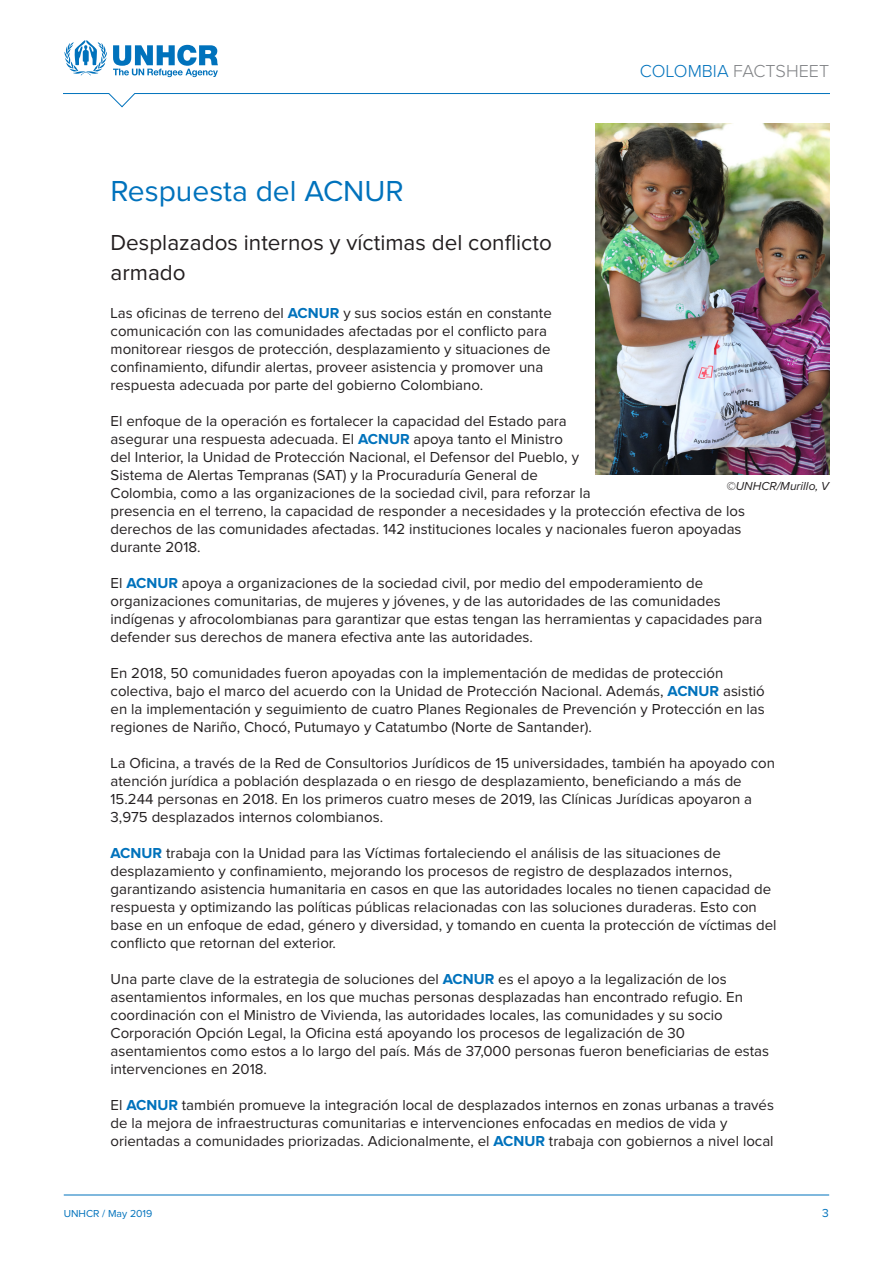
<style>
.page{position:relative;width:893px;height:1263px;background:#fff}
.page>*{position:absolute;margin:0;border:0;box-sizing:border-box;transform-origin:0 0}
.NEWSLETTER_-_title_1{font:30px "Proxima Nova";color:#0072bc}
.NEWSLETTER_-_title_2{font:22.5px/30px "Proxima Nova";color:#231f20}
.t1{font:300 18px "Proxima Nova";color:#808285}
.NEWSLETTER_-_main_te{font:15px/18px "Proxima Nova";color:#231f20}
.NEWSLETTER_-_caption{font:italic 12px "Proxima Nova";color:#231f20}
.t2{font:12px "Proxima Nova";color:#0072bc}
.t3{font:10.5px "Proxima Nova";color:#0072bc}
.s1{color:#0072bc}
.s2{font-weight:700;color:#0072bc}
</style>
<div class="page">
<svg style="left:64px;top:40px;width:154px;height:37px"></svg>
<svg style="left:64px;top:93px;width:765px;height:15px"></svg>
<hr style="left:64px;top:1194px;width:765px;height:1px;background:#0072bc">
<img style="left:595px;top:123px;width:234px;height:351px">
<p class="t1" style="left:640px;top:57px;width:191px"><span class="s1">COLOMBIA</span> FACTSHEET</p>
<p class="NEWSLETTER_-_title_1" style="left:111px;top:177px;width:295px">Respuesta del ACNUR</p>
<p class="NEWSLETTER_-_title_2" style="left:111px;top:229px;width:443px">Desplazados internos y víctimas del conflicto armado</p>
<p class="NEWSLETTER_-_main_te" style="left:111px;top:305px;width:443px">Las oficinas de terreno del <span class="s2">ACNUR</span> y sus socios están en constante comunicación con las comunidades afectadas por el conflicto para monitorear riesgos de protección, desplazamiento y situaciones de confinamiento, difundir alertas, proveer asistencia y promover una respuesta adecuada por parte del gobierno Colombiano.</p>
<p class="NEWSLETTER_-_main_te" style="left:111px;top:413px;width:636px">El enfoque de la operación es fortalecer la capacidad del Estado para<br>asegurar una respuesta adecuada. El <span class="s2">ACNUR</span> apoya tanto el Ministro<br>del Interior, la Unidad de Protección Nacional, el Defensor del Pueblo, y<br>Sistema de Alertas Tempranas (SAT) y la Procuraduría General de<br>Colombia, como a las organizaciones de la sociedad civil, para reforzar la<br>presencia en el terreno, la capacidad de responder a necesidades y la protección efectiva de los derechos de las comunidades afectadas. 142 instituciones locales y nacionales fueron apoyadas durante 2018.</p>
<p class="NEWSLETTER_-_main_te" style="left:111px;top:575px;width:653px">El <span class="s2">ACNUR</span> apoya a organizaciones de la sociedad civil, por medio del empoderamiento de organizaciones comunitarias, de mujeres y jóvenes, y de las autoridades de las comunidades indígenas y afrocolombianas para garantizar que estas tengan las herramientas y capacidades para defender sus derechos de manera efectiva ante las autoridades.</p>
<p class="NEWSLETTER_-_main_te" style="left:111px;top:665px;width:656px">En 2018, 50 comunidades fueron apoyadas con la implementación de medidas de protección colectiva, bajo el marco del acuerdo con la Unidad de Protección Nacional. Además, <span class="s2">ACNUR</span> asistió en la implementación y seguimiento de cuatro Planes Regionales de Prevención y Protección en las regiones de Nariño, Chocó, Putumayo y Catatumbo (Norte de Santander).</p>
<p class="NEWSLETTER_-_main_te" style="left:111px;top:755px;width:666px">La Oficina, a través de la Red de Consultorios Jurídicos de 15 universidades, también ha apoyado con atención jurídica a población desplazada o en riesgo de desplazamiento, beneficiando a más de 15.244 personas en 2018. En los primeros cuatro meses de 2019, las Clínicas Jurídicas apoyaron a 3,975 desplazados internos colombianos.</p>
<p class="NEWSLETTER_-_main_te" style="left:111px;top:845px;width:667px"><span class="s2">ACNUR</span> trabaja con la Unidad para las Víctimas fortaleciendo el análisis de las situaciones de desplazamiento y confinamiento, mejorando los procesos de registro de desplazados internos, garantizando asistencia humanitaria en casos en que las autoridades locales no tienen capacidad de respuesta y optimizando las políticas públicas relacionadas con las soluciones duraderas. Esto con base en un enfoque de edad, género y diversidad, y tomando en cuenta la protección de víctimas del conflicto que retornan del exterior.</p>
<p class="NEWSLETTER_-_main_te" style="left:111px;top:971px;width:660px">Una parte clave de la estrategia de soluciones del <span class="s2">ACNUR</span> es el apoyo a la legalización de los asentamientos informales, en los que muchas personas desplazadas han encontrado refugio. En coordinación con el Ministro de Vivienda, las autoridades locales, las comunidades y su socio Corporación Opción Legal, la Oficina está apoyando los procesos de legalización de 30 asentamientos como estos a lo largo del país. Más de 37,000 personas fueron beneficiarias de estas intervenciones en 2018.</p>
<p class="NEWSLETTER_-_main_te" style="left:111px;top:1097px;width:665px">El <span class="s2">ACNUR</span> también promueve la integración local de desplazados internos en zonas urbanas a través de la mejora de infraestructuras comunitarias e intervenciones enfocadas en medios de vida y orientadas a comunidades priorizadas. Adicionalmente, el <span class="s2">ACNUR</span> trabaja con gobiernos a nivel local</p>
<p class="NEWSLETTER_-_caption" style="left:726px;top:477px;width:104px">©UNHCR/Murillo, V</p>
<p class="t3" style="left:64px;top:1209px;width:90px">UNHCR / May 2019</p>
<p class="t2" style="left:822px;top:1208px;width:8px">3</p>
</div>
